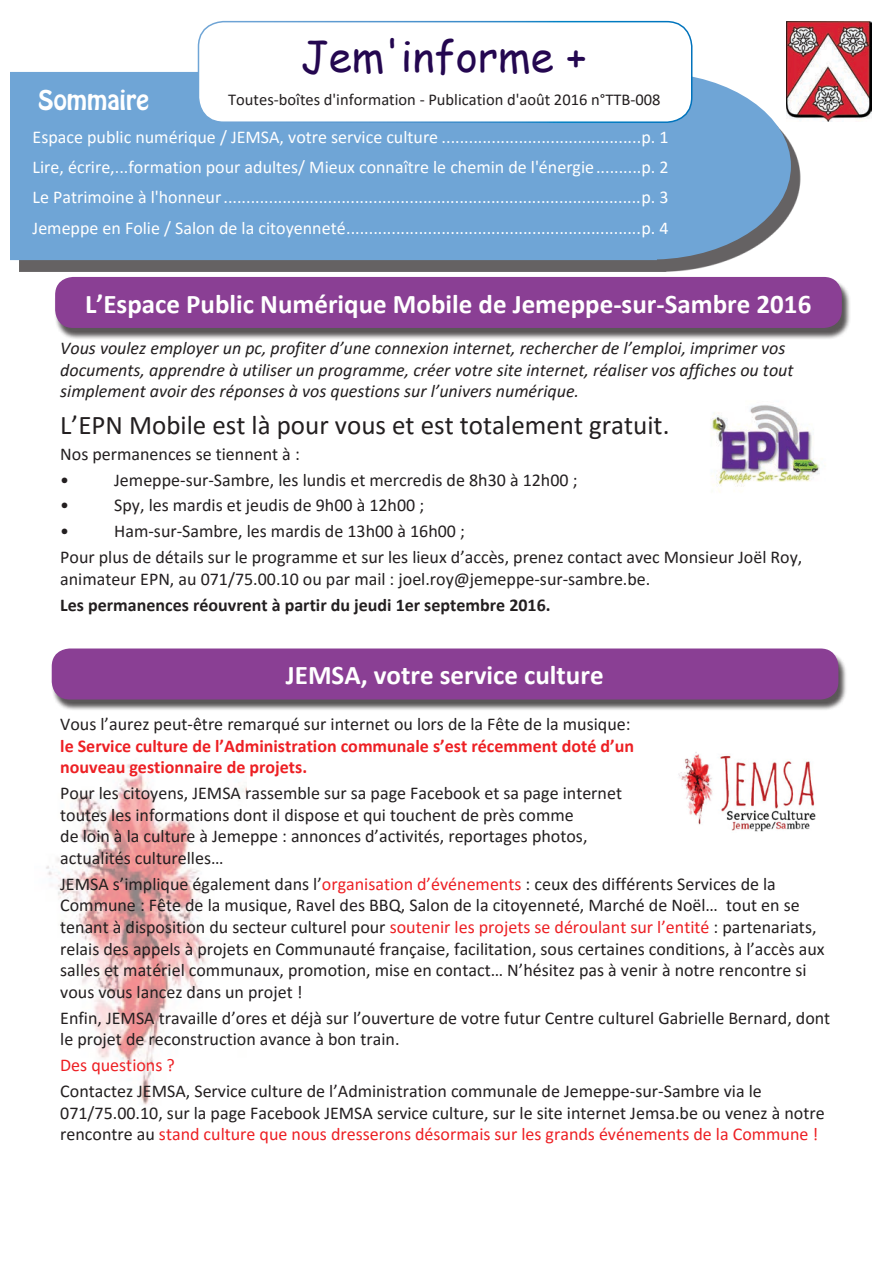
<style>
.page{position:relative;width:893px;height:1263px;background:#fff}
.page>*{position:absolute;margin:0;border:0;box-sizing:border-box;transform-origin:0 0}
.t1{font:42px "Comic Sans MS";color:#240750}
.t2{font:700 27px "Calibri";color:#fff}
.t3{font:27px "Calibri";color:#231f20}
.t4{font:24px "Hobo Std";color:#fff}
.t5{font:18px/21.6px "Calibri";color:#231f20}
.t6{font:18px/30.2px "Calibri";color:#fff;text-align:justify}
.t7{font:italic 18px/21.6px "Calibri";color:#231f20}
.t8{font:700 18px/21.6px "Calibri";color:#ed2024}
.t9{font:700 18px "Calibri";color:#231f20}
.t10{font:18px "Calibri";color:#ed2024}
.t11{font:16.5px "Calibri";color:#231f20}
.s1{color:#ed2024}
</style>
<div class="page">
<div style="left:19px;top:84px;width:781px;height:188px;background:#231f20;opacity:.7"></div>
<div style="left:10px;top:72px;width:781px;height:188px;background:#6fa5d6"></div>
<img style="left:787px;top:21px;width:85px;height:101px">
<div style="left:198px;top:22px;width:494px;height:100px;background:#fff;border-radius:25px"></div>
<div style="left:198px;top:21px;width:494px;height:102px;border:2px solid #fff;border-radius:25px"></div>
<img style="left:46px;top:764px;width:201px;height:341px">
<div style="left:51px;top:651px;width:796px;height:61px;background:#231f20;opacity:.75"></div>
<div style="left:52px;top:648px;width:786px;height:51px;background:#8a3f94;border-radius:18px"></div>
<div style="left:55px;top:280px;width:796px;height:60px;background:#231f20;opacity:.75"></div>
<div style="left:55px;top:277px;width:787px;height:51px;background:#8a3f94;border-radius:18px"></div>
<img style="left:710px;top:405px;width:113px;height:87px">
<img style="left:678px;top:752px;width:138px;height:80px">
<h1 class="t1" style="left:301px;top:26px;width:287px">Jem'informe +</h1>
<h3 class="t4" style="left:38px;top:83px;width:112px">SOMMAIRE</h3>
<p class="t11" style="left:228px;top:88px;width:434px">Toutes-boîtes d'information - Publication d'août 2016 n°TTB-008</p>
<p class="t6" style="left:33px;top:122px;width:637px">Espace public numérique / JEMSA, votre service culture ............................................p. 1<br>Lire, écrire,...formation pour adultes/ Mieux connaître le chemin de l'énergie..........p. 2<br>Le Patrimoine à l'honneur............................................................................................p. 3<br>Jemeppe en Folie / Salon de la citoyenneté.................................................................p. 4</p>
<h2 class="t2" style="left:85px;top:284px;width:728px">L’Espace Public Numérique Mobile de Jemeppe-sur-Sambre 2016</h2>
<p class="t7" style="left:60px;top:336px;width:735px">Vous voulez employer un pc, profiter d’une connexion internet, rechercher de l’emploi, imprimer vos documents, apprendre à utiliser un programme, créer votre site internet, réaliser vos affiches ou tout simplement avoir des réponses à vos questions sur l’univers numérique.</p>
<h2 class="t3" style="left:60px;top:406px;width:611px">L’EPN Mobile est là pour vous et est totalement gratuit.</h2>
<p class="t5" style="left:60px;top:440px;width:241px;line-height:25.8px">Nos permanences se tiennent à : •</p>
<p class="t5" style="left:114px;top:468px;width:465px">Jemeppe-sur-Sambre, les lundis et mercredis de 8h30 à 12h00 ;</p>
<p class="t5" style="left:60px;top:494px;width:10px">•</p>
<p class="t5" style="left:114px;top:494px;width:311px">Spy, les mardis et jeudis de 9h00 à 12h00 ;</p>
<p class="t5" style="left:60px;top:520px;width:10px">•</p>
<p class="t5" style="left:60px;top:518px;width:744px;line-height:25.8px;text-indent:54px">Ham-sur-Sambre, les mardis de 13h00 à 16h00 ;<br>Pour plus de détails sur le programme et sur les lieux d’accès, prenez contact avec Monsieur Joël Roy,</p>
<p class="t5" style="left:60px;top:567px;width:592px">animateur EPN, au 071/75.00.10 ou par mail : joel.roy@jemeppe-sur-sambre.be.</p>
<p class="t9" style="left:60px;top:592px;width:492px">Les permanences réouvrent à partir du jeudi 1er septembre 2016.</p>
<h2 class="t2" style="left:286px;top:656px;width:319px">JEMSA, votre service culture</h2>
<p class="t5" style="left:60px;top:713px;width:572px">Vous l’aurez peut-être remarqué sur internet ou lors de la Fête de la musique:</p>
<p class="t8" style="left:60px;top:734px;width:575px">le Service culture de l’Administration communale s’est récemment doté d’un nouveau gestionnaire de projets.</p>
<p class="t5" style="left:60px;top:782px;width:563px">Pour les citoyens, JEMSA rassemble sur sa page Facebook et sa page internet toutes les informations dont il dispose et qui touchent de près comme<br>de loin à la culture à Jemeppe : annonces d’activités, reportages photos, actualités culturelles…</p>
<p class="t5" style="left:60px;top:872px;width:766px">JEMSA s’implique également dans l’<span class="s1">organisation d’événements</span> : ceux des différents Services de la Commune : Fête de la musique, Ravel des BBQ, Salon de la citoyenneté, Marché de Noël… tout en se tenant à disposition du secteur culturel pour <span class="s1">soutenir les projets se déroulant sur l’entité</span> : partenariats, relais des appels à projets en Communauté française, facilitation, sous certaines conditions, à l’accès aux salles et matériel communaux, promotion, mise en contact… N’hésitez pas à venir à notre rencontre si vous vous lancez dans un projet !</p>
<p class="t5" style="left:60px;top:1006px;width:772px">Enfin, JEMSA travaille d’ores et déjà sur l’ouverture de votre futur Centre culturel Gabrielle Bernard, dont le projet de reconstruction avance à bon train.</p>
<p class="t10" style="left:60px;top:1052px;width:116px">Des questions ?</p>
<p class="t5" style="left:60px;top:1080px;width:766px">Contactez JEMSA, Service culture de l’Administration communale de Jemeppe-sur-Sambre via le<br>071/75.00.10, sur la page Facebook JEMSA service culture, sur le site internet Jemsa.be ou venez à notre rencontre au <span class="s1">stand culture que nous dresserons désormais sur les grands événements de la Commune !</span></p>
</div>
